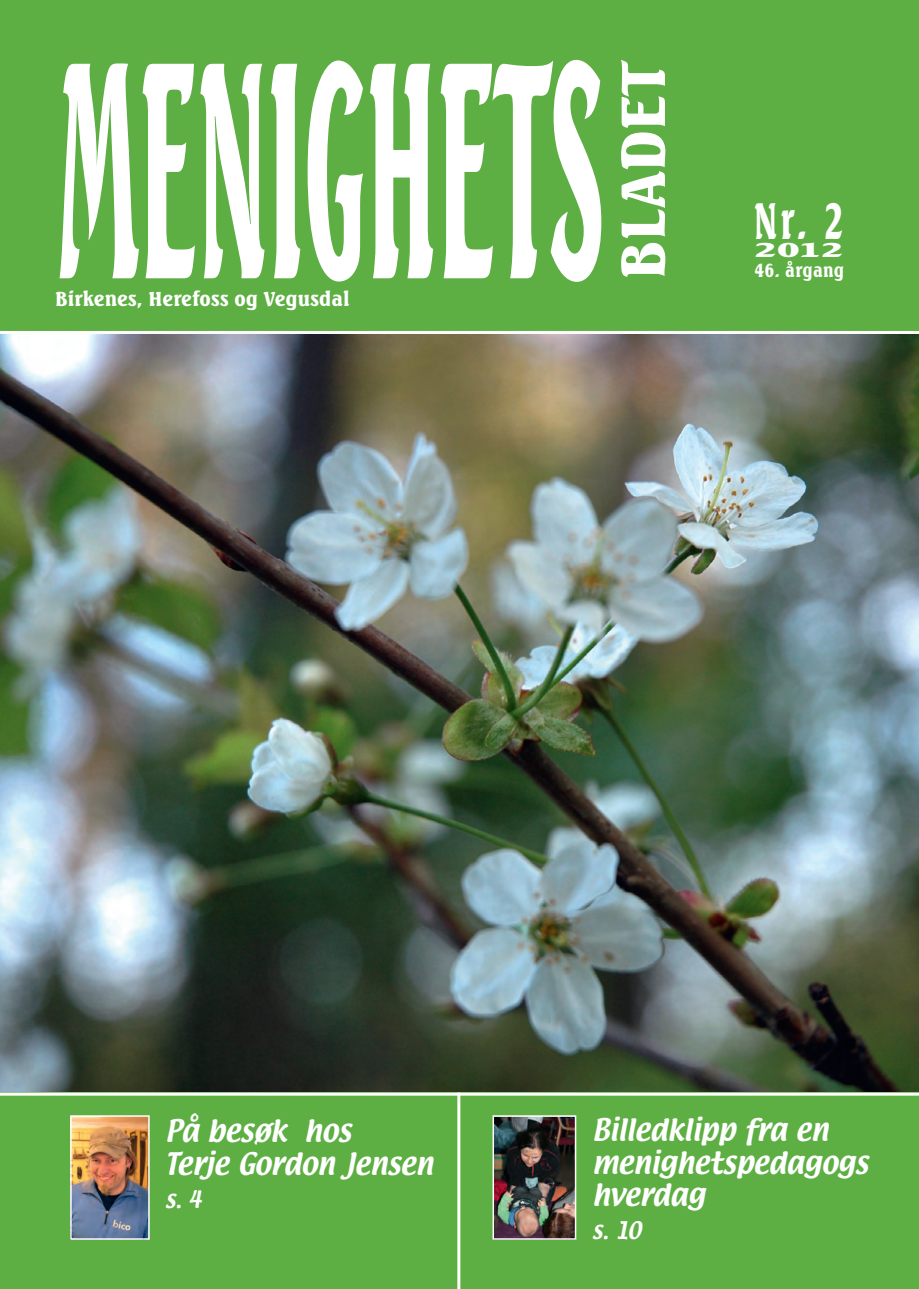
<style>
.page{position:relative;width:919px;height:1289px;background:#fff}
.page>*{position:absolute;margin:0;border:0;box-sizing:border-box;transform-origin:0 0}
.t1{font:800 297px "Seagull BT";color:#fff;scale:.33 1}
.t2{font:800 60px "Seagull BT";color:#fff}
.t3{font:800 49.5px "Seagull BT";color:#fff;scale:.67 1}
.t4{font:27px/32.4px "Textile";letter-spacing:-.005em;color:#fff}
.t5{font:21px "Textile";color:#fff}
.t6{font:800 19.5px "Seagull BT";color:#fff}
.t7{font:800 19.5px "Seagull BT";color:#fff;scale:2 1}
.t8{font:800 18.3px "Seagull BT";letter-spacing:.02em;color:#fff;scale:.9 1}
</style>
<div class="page">
<img style="left:0;top:334px;width:918px;height:758px">
<div style="left:0;top:1092px;width:918px;height:196px;background:#5eaf43"></div>
<div style="left:1px;top:1px;width:917px;height:332px;background:#5eaf43"></div>
<hr style="left:0;top:1092px;width:918px;height:3px;background:#fff">
<img style="left:73px;top:1118px;width:74px;height:118px">
<div style="left:70px;top:1115px;width:80px;height:124px;border:2px solid #fff"></div>
<img style="left:495px;top:1118px;width:78px;height:118px">
<div style="left:492px;top:1115px;width:84px;height:124px;border:2px solid #fff"></div>
<hr style="left:457px;top:1092px;width:3px;height:196px;background:#fff">
<hr style="left:0;top:331px;width:918px;height:3px;background:#fff">
<h1 class="t1" style="left:55px;top:-24px;width:1666px">MENIGHETS</h1>
<h2 class="t2" style="left:603px;top:279px;width:222px;rotate:-90deg">BLADET</h2>
<p class="t6" style="left:55px;top:286px;width:296px">Birkenes, Herefoss og Vegusdal</p>
<h3 class="t3" style="left:753px;top:188px;width:137px">Nr. 2</h3>
<p class="t7" style="left:754px;top:237px;width:46px">2012</p>
<p class="t8" style="left:754px;top:258px;width:101px">46. årgang</p>
<p class="t4" style="left:165px;top:1116px;width:269px">På besøk hos<br>Terje Gordon Jensen</p>
<p class="t5" style="left:165px;top:1184px;width:38px">s. 4</p>
<p class="t4" style="left:592px;top:1115px;width:278px">Billedklipp fra en menighetspedagogs hverdag</p>
<p class="t5" style="left:592px;top:1215px;width:50px">s. 10</p>
</div>
